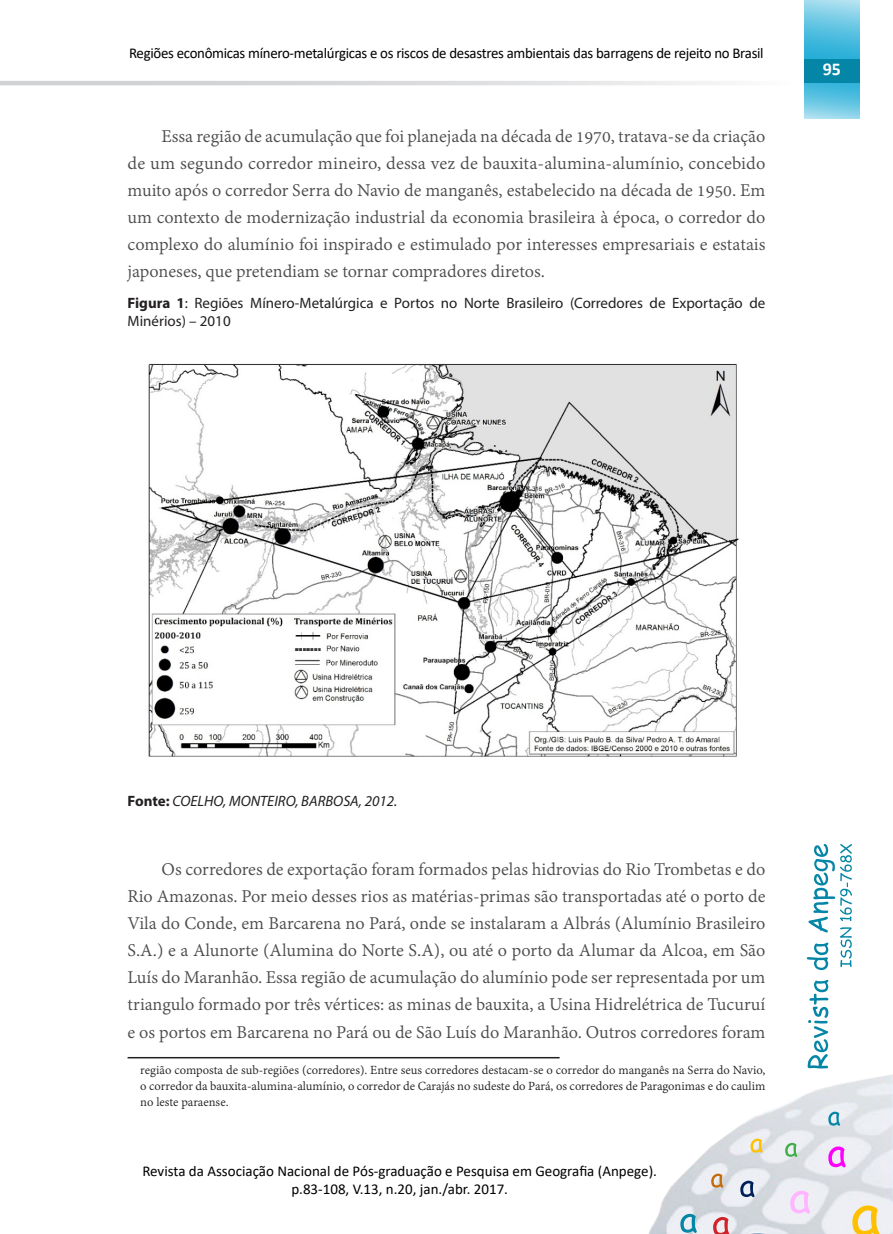
<style>
.page{position:relative;width:893px;height:1234px;background:#fff}
.page>*{position:absolute;margin:0;border:0;box-sizing:border-box;transform-origin:0 0}
.t1{font:19.5px/27px "Adobe Devanagari";color:#4b4c4d;text-align:justify}
.t2{font:700 18px "Calibri";color:#fff}
.t3{font:15px/18px "Calibri";color:#000;text-align:center}
.t4{font:15px/18px "Myriad Pro";color:#231f20}
.t5{font:15px "Calibri";letter-spacing:-.02em;color:#000}
.t6{font:italic 15px "Myriad Pro";color:#231f20}
.t7{font:13.5px/16.2px "Adobe Devanagari";color:#231f20;text-align:justify}
.s1{font-weight:700}
.s2{font-weight:700;font-style:normal}
</style>
<div class="page">
<svg style="left:0;top:81px;width:723px;height:4px;background:#dbdcdd"></svg>
<svg style="left:804px;top:0;width:55px;height:119px;background:#63c4e2"></svg>
<div style="left:804px;top:59px;width:55px;height:24px;background:#0586a6"></div>
<img style="left:649px;top:1074px;width:244px;height:159px">
<svg style="left:750px;top:1138px;width:13px;height:14px"></svg>
<svg style="left:852px;top:1205px;width:27px;height:28px"></svg>
<svg style="left:680px;top:1213px;width:17px;height:19px"></svg>
<svg style="left:711px;top:1173px;width:12px;height:14px"></svg>
<svg style="left:828px;top:1111px;width:12px;height:14px"></svg>
<svg style="left:828px;top:1146px;width:18px;height:21px"></svg>
<svg style="left:713px;top:1216px;width:16px;height:17px"></svg>
<svg style="left:785px;top:1142px;width:12px;height:14px"></svg>
<svg style="left:740px;top:1180px;width:14px;height:16px"></svg>
<svg style="left:790px;top:1190px;width:20px;height:23px"></svg>
<svg style="left:807px;top:844px;width:45px;height:224px"></svg>
<img style="left:148px;top:364px;width:591px;height:393px">
<hr style="left:128px;top:1056px;width:432px;height:2px;background:#231f20">
<p class="t5" style="left:129px;top:43px;width:636px">Regiões econômicas mínero-metalúrgicas e os riscos de desastres ambientais das barragens de rejeito no Brasil</p>
<p class="t1" style="left:128px;top:124px;width:640px;text-indent:34px">Essa região de acumulação que foi planejada na década de 1970, tratava-se da criação de um segundo corredor mineiro, dessa vez de bauxita-alumina-alumínio, concebido muito após o corredor Serra do Navio de manganês, estabelecido na década de 1950. Em um contexto de modernização industrial da economia brasileira à época, o corredor do complexo do alumínio foi inspirado e estimulado por interesses empresariais e estatais japoneses, que pretendiam se tornar compradores diretos.</p>
<p class="t4" style="left:128px;top:293px;width:639px"><span class="s1">Figura 1</span>: Regiões Mínero-Metalúrgica e Portos no Norte Brasileiro (Corredores de Exportação de<br>Minérios) – 2010</p>
<p class="t2" style="left:823px;top:57px;width:20px">95</p>
<p class="t6" style="left:128px;top:791px;width:271px"><span class="s2">Fonte:</span> COELHO, MONTEIRO, BARBOSA, 2012.</p>
<p class="t1" style="left:128px;top:857px;width:639px;text-indent:34px">Os corredores de exportação foram formados pelas hidrovias do Rio Trombetas e do Rio Amazonas. Por meio desses rios as matérias-primas são transportadas até o porto de Vila do Conde, em Barcarena no Pará, onde se instalaram a Albrás (Alumínio Brasileiro S.A.) e a Alunorte (Alumina do Norte S.A), ou até o porto da Alumar da Alcoa, em São Luís do Maranhão. Essa região de acumulação do alumínio pode ser representada por um triangulo formado por três vértices: as minas de bauxita, a Usina Hidrelétrica de Tucuruí e os portos em Barcarena no Pará ou de São Luís do Maranhão. Outros corredores foram</p>
<p class="t7" style="left:140px;top:1062px;width:627px">região composta de sub-regiões (corredores). Entre seus corredores destacam-se o corredor do manganês na Serra do Navio, o corredor da bauxita-alumina-alumínio, o corredor de Carajás no sudeste do Pará, os corredores de Paragonimas e do caulim no leste paraense.</p>
<p class="t3" style="left:142px;top:1161px;width:516px">Revista da Associação Nacional de Pós-graduação e Pesquisa em Geografia (Anpege). p.83-108, V.13, n.20, jan./abr. 2017.</p>
</div>
